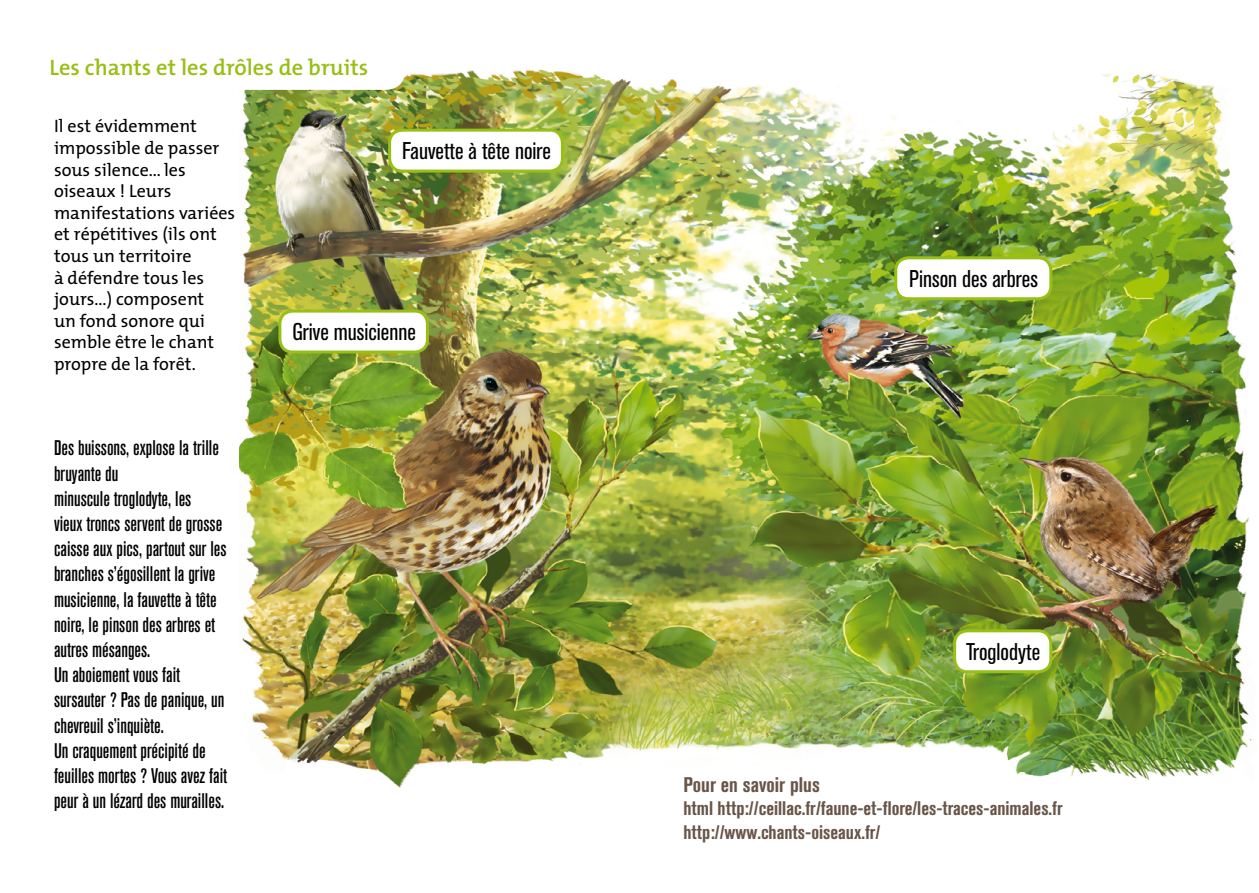
<style>
.page{position:relative;width:1259px;height:893px;background:#fff}
.page>*{position:absolute;margin:0;border:0;box-sizing:border-box;transform-origin:0 0}
.t1{font:condensed 24px "Akzidenz Grotesk Std";color:#000}
.t2{font:600 22.5px "The Mix";color:#97bf16}
.t3{font:500 condensed 21px/25.2px "Akzidenz Grotesk Std";color:#000}
.t4{font:700 condensed 21px "Akzidenz Grotesk Std";color:#695548}
.t5{font:700 condensed 19.5px/23.4px "Akzidenz Grotesk Std";color:#695548}
.t6{font:18px/21.6px "The Mix";color:#000}
</style>
<div class="page">
<img style="left:240px;top:69px;width:1012px;height:719px">
<div style="left:18px;top:33px;width:387px;height:57px;background:#fff;border-radius:18px"></div>
<div style="left:389px;top:130px;width:173px;height:41px;background:#fff;border-radius:13px"></div>
<div style="left:388px;top:129px;width:176px;height:44px;border:3px solid #97bf16;border-radius:13px"></div>
<div style="left:280px;top:311px;width:147px;height:41px;background:#fff;border-radius:13px"></div>
<div style="left:278px;top:310px;width:151px;height:44px;border:3px solid #97bf16;border-radius:13px"></div>
<div style="left:954px;top:631px;width:97px;height:41px;background:#fff;border-radius:13px"></div>
<div style="left:953px;top:629px;width:99px;height:44px;border:3px solid #97bf16;border-radius:13px"></div>
<div style="left:895px;top:258px;width:156px;height:41px;background:#fff;border-radius:13px"></div>
<div style="left:894px;top:256px;width:158px;height:44px;border:3px solid #97bf16;border-radius:13px"></div>
<p class="t2" style="left:50px;top:49px;width:320px">Les chants et les drôles de bruits</p>
<p class="t6" style="left:54px;top:115px;width:183px">Il est évidemment impossible de passer sous silence... les oiseaux ! Leurs manifestations variées et répétitives (ils ont tous un territoire<br>à défendre tous les jours...) composent<br>un fond sonore qui semble être le chant propre de la forêt.</p>
<p class="t3" style="left:54px;top:435px;width:175px">Des buissons, explose la trille bruyante du<br>minuscule troglodyte, les<br>vieux troncs servent de grosse caisse aux pics, partout sur les branches s’égosillent la grive musicienne, la fauvette à tête noire, le pinson des arbres et autres mésanges.<br>Un aboiement vous fait sursauter ? Pas de panique, un chevreuil s’inquiète.<br>Un craquement précipité de feuilles mortes ? Vous avez fait peur à un lézard des murailles.</p>
<p class="t1" style="left:402px;top:137px;width:150px">Fauvette à tête noire</p>
<p class="t1" style="left:292px;top:318px;width:125px">Grive musicienne</p>
<p class="t1" style="left:909px;top:265px;width:130px">Pinson des arbres</p>
<p class="t1" style="left:966px;top:638px;width:76px">Troglodyte</p>
<p class="t4" style="left:683px;top:772px;width:138px">Pour en savoir plus</p>
<p class="t5" style="left:683px;top:797px;width:381px">html http://ceillac.fr/faune-et-flore/les-traces-animales.fr http://www.chants-oiseaux.fr/</p>
</div>
